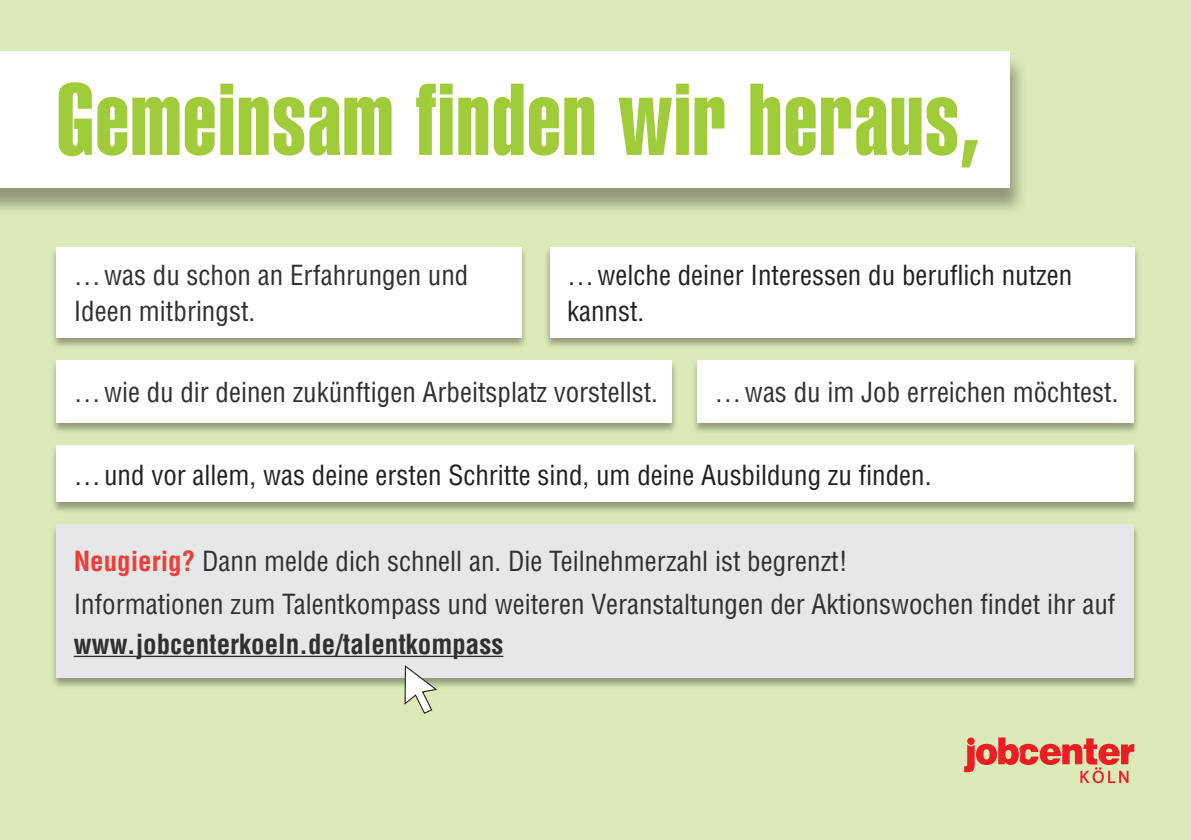
<style>
.page{position:relative;width:1191px;height:840px;background:#fff}
.page>*{position:absolute;margin:0;border:0;box-sizing:border-box;transform-origin:0 0}
.t1{font:100px "Helvetica Extra Compressed";letter-spacing:.02em;color:#a1cc3a}
.t2{font:condensed 27px/42.8px "Helvetica";color:#312f30}
.t3{font:condensed 27px/36px "Helvetica";color:#231f20}
.t4{font:700 condensed 27px "Helvetica";color:#312f30}
.s1{font-weight:700;color:#ee3e35}
</style>
<div class="page">
<div style="left:0;top:0;width:1191px;height:839px;background:#dceab8"></div>
<div style="left:0;top:56px;width:1027px;height:161px;background:#231f20;opacity:.4"></div>
<div style="left:0;top:51px;width:1009px;height:136px;background:#fff"></div>
<svg style="left:964px;top:737px;width:170px;height:45px"></svg>
<div style="left:544px;top:246px;width:596px;height:103px;background:#231f20;opacity:.4"></div>
<div style="left:550px;top:246px;width:584px;height:91px;background:#fff"></div>
<div style="left:50px;top:444px;width:1090px;height:69px;background:#231f20;opacity:.4"></div>
<div style="left:57px;top:445px;width:1077px;height:57px;background:#fff"></div>
<div style="left:50px;top:524px;width:1090px;height:165px;background:#231f20;opacity:.4"></div>
<div style="left:57px;top:524px;width:1077px;height:153px;background:#e6e7e9"></div>
<hr style="left:74px;top:655px;width:429px;height:1px;background:#312f30">
<svg style="left:403px;top:665px;width:36px;height:49px"></svg>
<div style="left:50px;top:246px;width:478px;height:103px;background:#231f20;opacity:.4"></div>
<div style="left:57px;top:246px;width:465px;height:91px;background:#fff"></div>
<div style="left:50px;top:359px;width:628px;height:75px;background:#231f20;opacity:.4"></div>
<div style="left:57px;top:360px;width:615px;height:62px;background:#fff"></div>
<div style="left:691px;top:359px;width:449px;height:75px;background:#231f20;opacity:.4"></div>
<div style="left:697px;top:360px;width:437px;height:62px;background:#fff"></div>
<h1 class="t1" style="left:57px;top:59px;width:924px">Gemeinsam finden wir heraus,</h1>
<p class="t2" style="left:74px;top:257px;width:396px;line-height:36px">…was du schon an Erfahrungen und<br>Ideen mitbringst.</p>
<p class="t3" style="left:567px;top:257px;width:506px">…welche deiner Interessen du beruflich nutzen kannst.</p>
<p class="t2" style="left:74px;top:370px;width:585px">…wie du dir deinen zukünftigen Arbeitsplatz vorstellst.</p>
<p class="t2" style="left:714px;top:370px;width:405px">…was du im Job erreichen möchtest.</p>
<p class="t3" style="left:74px;top:456px;width:859px">…und vor allem, was deine ersten Schritte sind, um deine Ausbildung zu finden.</p>
<p class="t2" style="left:74px;top:539px;width:1043px"><span class="s1">Neugierig?</span> Dann melde dich schnell an. Die Teilnehmerzahl ist begrenzt!<br>Informationen zum Talentkompass und weiteren Veranstaltungen der Aktionswochen findet ihr auf</p>
<p class="t4" style="left:74px;top:626px;width:431px">www.jobcenterkoeln.de/talentkompass</p>
</div>
